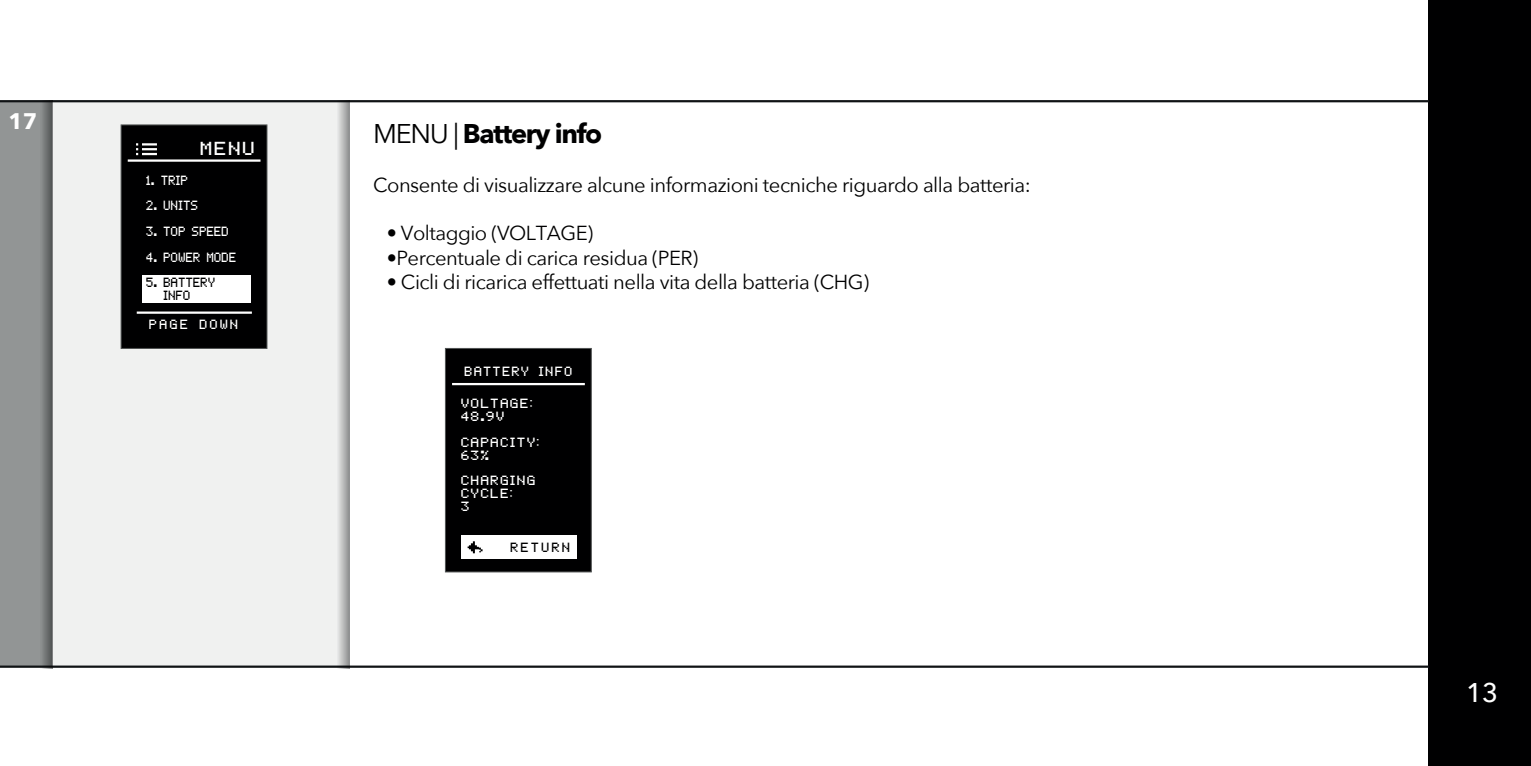
<style>
.page{position:relative;width:1531px;height:766px;background:#fff}
.page>*{position:absolute;margin:0;border:0;box-sizing:border-box;transform-origin:0 0}
.t1{font:700 27px "Avenir Next";letter-spacing:-.05em;color:#000001}
.t2{font:500 27px "Avenir Next";color:#fff}
.t3{font:700 22.5px "Avenir Next";color:#fff}
.t4{font:20.25px "Avenir Next";letter-spacing:-.025em;color:#000001}
.t5{font:15.08px "pixelmix";color:#fff;scale:1.11 1}
.t6{font:10.58px/12.8px "pixelmix";letter-spacing:.1em;color:#fff;scale:1.09 1}
.t7{font:10.58px "pixelmix";color:#fff;scale:.93 1}
.t8{font:10.58px "pixelmix";letter-spacing:.1em;color:#fff;scale:.93 1}
.t9{font:10.58px/12.8px "pixelmix";color:#000001;scale:.93 1}
.t10{font:10.58px "pixelmix";letter-spacing:.12em;color:#fff}
.t11{font:10.58px "pixelmix";letter-spacing:.2em;color:#fff}
.t12{font:10.58px "pixelmix";color:#000001}
.s1{font-weight:400}
</style>
<div class="page">
<div style="left:1429px;top:0;width:102px;height:765px;background:#000001"></div>
<div style="left:445px;top:348px;width:146px;height:224px;background:#000001;border:1px solid #4f5252"></div>
<hr style="left:452px;top:383px;width:133px;height:2px;background:#fff">
<div style="left:461px;top:535px;width:115px;height:23px;background:#fff"></div>
<svg style="left:468px;top:541px;width:14px;height:12px"></svg>
<div style="left:0;top:101px;width:53px;height:565px;background:#929595"></div>
<div style="left:53px;top:101px;width:296px;height:565px;background:#f0f1f0"></div>
<hr style="left:0;top:100px;width:1429px;height:2px;background:#101315">
<hr style="left:0;top:665px;width:1429px;height:2px;background:#101315">
<svg style="left:41px;top:101px;width:12px;height:567px"></svg>
<svg style="left:337px;top:102px;width:12px;height:566px"></svg>
<div style="left:121px;top:125px;width:146px;height:223px;background:#000001;border:1px solid #4f5252"></div>
<hr style="left:128px;top:159px;width:132px;height:3px;background:#fff">
<hr style="left:137px;top:311px;width:115px;height:3px;background:#fff">
<svg style="left:136px;top:143px;width:21px;height:12px"></svg>
<div style="left:142px;top:275px;width:109px;height:28px;background:#fff"></div>
<p class="t3" style="left:8px;top:102px;width:31px">17</p>
<p class="t5" style="left:201px;top:141px;width:51px">MENU</p>
<p class="t8" style="left:147px;top:175px;width:47px">1. TRIP</p>
<p class="t8" style="left:147px;top:200px;width:57px">2. UNITS</p>
<p class="t7" style="left:147px;top:226px;width:90px">3. TOP SPEED</p>
<p class="t7" style="left:147px;top:252px;width:98px">4. POWER MODE</p>
<p class="t9" style="left:164px;top:277px;width:57px;text-indent:-17px">5. BATTERY<br>INFO</p>
<p class="t11" style="left:149px;top:319px;width:91px">PAGE DOWN</p>
<h1 class="t1" style="left:373px;top:110px;width:231px"><span class="s1">MENU |</span> Battery info</h1>
<p class="t4" style="left:373px;top:167px;width:659px">Consente di visualizzare alcune informazioni tecniche riguardo alla batteria:</p>
<p class="t4" style="left:387px;top:216px;width:208px">• Voltaggio (VOLTAGE)</p>
<p class="t4" style="left:387px;top:240px;width:313px">•Percentuale di carica residua (PER)</p>
<p class="t4" style="left:387px;top:264px;width:484px">• Cicli di ricarica effettuati nella vita della batteria (CHG)</p>
<p class="t10" style="left:465px;top:366px;width:110px">BATTERY INFO</p>
<p class="t6" style="left:461px;top:398px;width:67px">VOLTAGE:<br>48.9V</p>
<p class="t6" style="left:461px;top:436px;width:74px">CAPACITY:<br>63%</p>
<p class="t6" style="left:461px;top:475px;width:70px">CHARGING<br>CYCLE:<br>3</p>
<p class="t12" style="left:511px;top:542px;width:61px">RETURN</p>
<h1 class="t2" style="left:1466px;top:669px;width:34px">13</h1>
</div>
